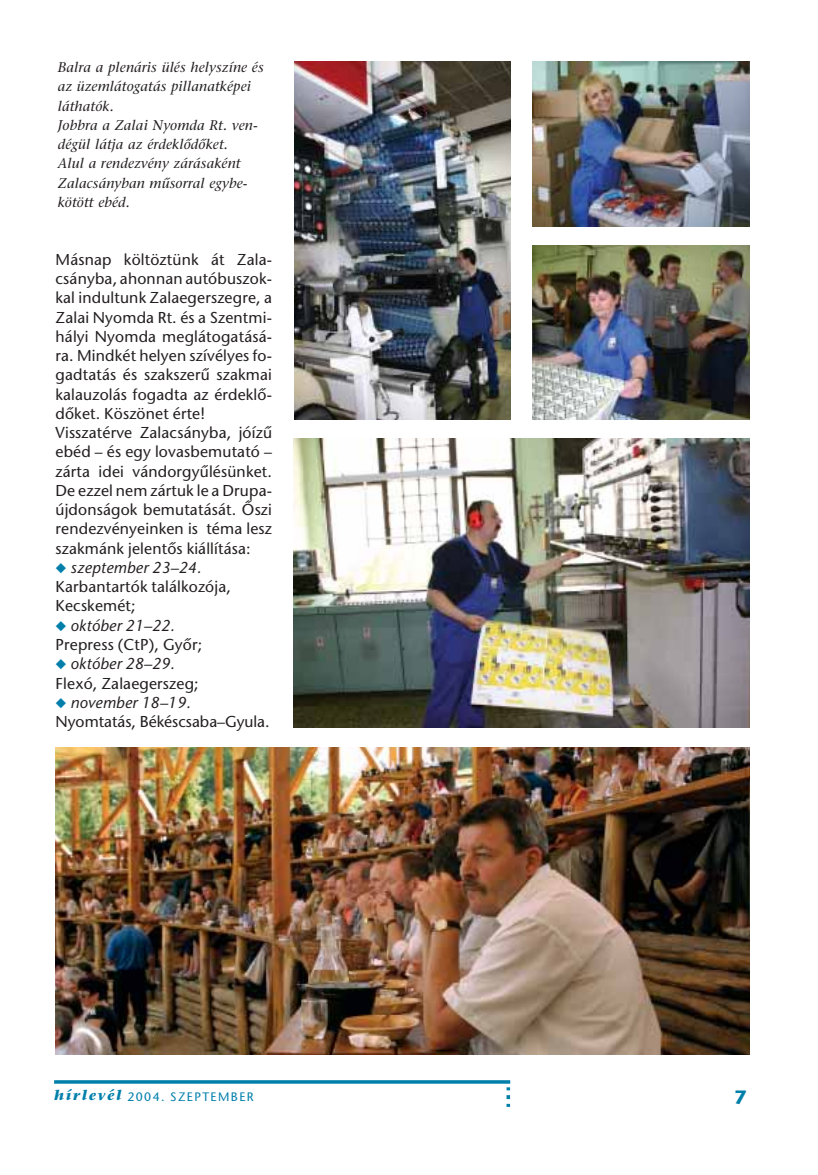
<style>
.page{position:relative;width:818px;height:1175px;background:#fff}
.page>*{position:absolute;margin:0;border:0;box-sizing:border-box;transform-origin:0 0}
.t1{font:19.25px "Stone Sans Bold H";color:#007fab}
.t2{font:15.75px/19.2px "Stone Sans H";letter-spacing:.01em;color:#231f20}
.t3{font:15.75px "Stone Sans Italic H";letter-spacing:.01em;color:#231f20}
.t4{font:14px/19.2px "Stone Serif Italic H";letter-spacing:.01em;color:#231f20}
.t5{font:12.25px "Stone Sans H";letter-spacing:.115em;color:#007fab}
.s1{color:#007fab}
.s2{font-family:"Stone Serif Bold Italic H";font-size:14px}
</style>
<div class="page">
<hr style="left:54px;top:1080px;width:456px;height:3px;background:#007fab">
<svg style="left:506px;top:1087px;width:4px;height:19px"></svg>
<img style="left:532px;top:61px;width:217px;height:165px">
<img style="left:532px;top:246px;width:217px;height:173px">
<img style="left:55px;top:747px;width:694px;height:307px">
<img style="left:294px;top:61px;width:216px;height:358px">
<img style="left:294px;top:439px;width:454px;height:288px">
<p class="t4" style="left:58px;top:59px;width:207px">Balra a plenáris ülés helyszíne és az üzemlátogatás pillanatképei láthatók.<br>Jobbra a Zalai Nyomda Rt. ven&shy;dégül látja az érdeklôdôket.<br>Alul a rendezvény zárásaként<br>Zalacsányban mûsorral egybe&shy;kötött ebéd.</p>
<p class="t2" style="left:55px;top:251px;width:218px">Másnap költöztünk át Zala&shy;csányba, ahonnan autóbuszok&shy;kal indultunk Zalaegerszegre, a<br>Zalai Nyomda Rt. és a Szentmi&shy;hályi Nyomda meglátogatásá&shy;ra. Mindkét helyen szívélyes fo&shy;gadtatás és szakszerû szakmai kalauzolás fogadta az érdeklô&shy;dôket. Köszönet érte!<br>Visszatérve Zalacsányba, jóízû ebéd – és egy lovasbemutató – zárta idei vándorgyûlésünket.<br>De ezzel nem zártuk le a Drupa&shy;újdonságok bemutatását. Ôszi rendezvényeinken is téma lesz szakmánk jelentôs kiállítása:</p>
<p class="t3" style="left:55px;top:561px;width:147px"><span class="s1">◆</span> szeptember 23–24.</p>
<p class="t2" style="left:55px;top:578px;width:177px">Karbantartók találkozója,<br>Kecskemét;</p>
<p class="t3" style="left:55px;top:619px;width:121px"><span class="s1">◆</span> október 21–22.</p>
<p class="t2" style="left:55px;top:636px;width:148px">Prepress (CtP), Gyôr;</p>
<p class="t3" style="left:55px;top:658px;width:121px"><span class="s1">◆</span> október 28–29.</p>
<p class="t2" style="left:55px;top:675px;width:145px">Flexó, Zalaegerszeg;</p>
<p class="t3" style="left:55px;top:696px;width:137px"><span class="s1">◆</span> november 18–19.</p>
<p class="t2" style="left:55px;top:713px;width:215px">Nyomtatás, Békéscsaba–Gyula.</p>
<p class="t5" style="left:54px;top:1091px;width:201px"><span class="s2">hírlevél</span> 2004. SZEPTEMBER</p>
<p class="t1" style="left:734px;top:1089px;width:14px">7</p>
</div>
